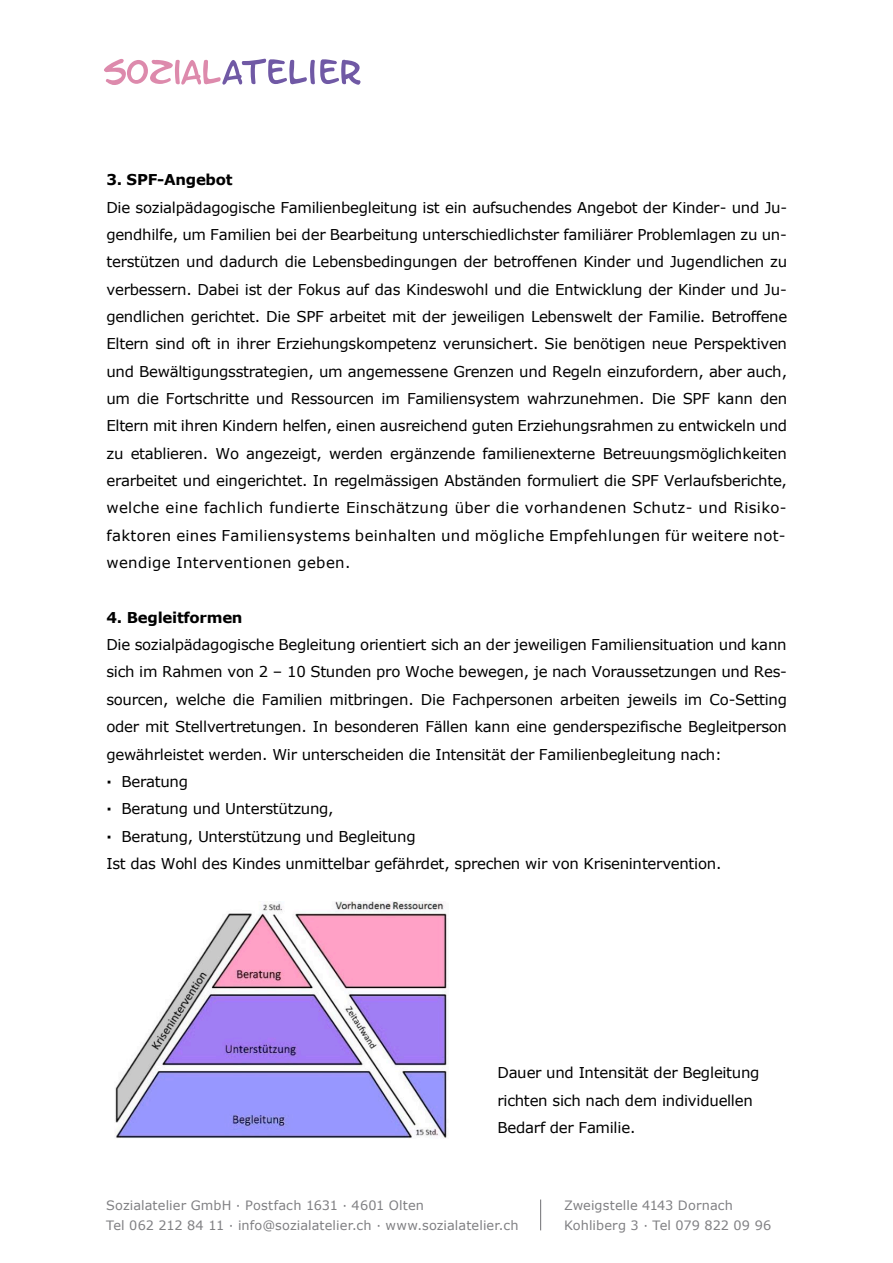
<style>
.page{position:relative;width:893px;height:1263px;background:#fff}
.page>*{position:absolute;margin:0;border:0;box-sizing:border-box;transform-origin:0 0}
.t1{font:15px/27.3px "Verdana";letter-spacing:-.02em;color:#000}
.t2{font:700 15px "Verdana";letter-spacing:-.015em;color:#000}
.t3{font:12.9px/19.5px "Verdana";letter-spacing:.005em;color:#808083}
.s1{font-weight:700}
</style>
<div class="page">
<svg style="left:104px;top:59px;width:256px;height:26px"></svg>
<hr style="left:540px;top:1199px;width:1px;height:31px;background:#808083">
<img style="left:115px;top:902px;width:332px;height:236px">
<p class="t2" style="left:106px;top:169px;width:128px">3. SPF-Angebot</p>
<p class="t1" style="left:106px;top:193px;width:682px;text-align:justify">Die sozialpädagogische Familienbegleitung ist ein aufsuchendes Angebot der Kinder- und Ju&shy;gendhilfe, um Familien bei der Bearbeitung unterschiedlichster familiärer Problemlagen zu un&shy;terstützen und dadurch die Lebensbedingungen der betroffenen Kinder und Jugendlichen zu verbessern. Dabei ist der Fokus auf das Kindeswohl und die Entwicklung der Kinder und Ju&shy;gendlichen gerichtet. Die SPF arbeitet mit der jeweiligen Lebenswelt der Familie. Betroffene Eltern sind oft in ihrer Erziehungskompetenz verunsichert. Sie benötigen neue Perspektiven und Bewältigungsstrategien, um angemessene Grenzen und Regeln einzufordern, aber auch, um die Fortschritte und Ressourcen im Familiensystem wahrzunehmen. Die SPF kann den Eltern mit ihren Kindern helfen, einen ausreichend guten Erziehungsrahmen zu entwickeln und zu etablieren. Wo angezeigt, werden ergänzende familienexterne Betreuungsmöglichkeiten erarbeitet und eingerichtet. In regelmässigen Abständen formuliert die SPF Verlaufsberichte, welche eine fachlich fundierte Einschätzung über die vorhandenen Schutz- und Risiko&shy;faktoren eines Familiensystems beinhalten und mögliche Empfehlungen für weitere not&shy;wendige Interventionen geben.</p>
<p class="t2" style="left:106px;top:607px;width:138px">4. Begleitformen</p>
<p class="t1" style="left:106px;top:631px;width:682px">Die sozialpädagogische Begleitung orientiert sich an der jeweiligen Familiensituation und kann sich im Rahmen von 2 – 10 Stunden pro Woche bewegen, je nach Voraussetzungen und Res&shy;sourcen, welche die Familien mitbringen. Die Fachpersonen arbeiten jeweils im Co-Setting oder mit Stellvertretungen. In besonderen Fällen kann eine genderspezifische Begleitperson gewährleistet werden. Wir unterscheiden die Intensität der Familienbegleitung nach:<br><span class="s1">·</span> Beratung<br><span class="s1">·</span> Beratung und Unterstützung,<br><span class="s1">·</span> Beratung, Unterstützung und Begleitung<br>Ist das Wohl des Kindes unmittelbar gefährdet, sprechen wir von Krisenintervention.</p>
<p class="t1" style="left:497px;top:1059px;width:263px">Dauer und Intensität der Begleitung richten sich nach dem individuellen<br>Bedarf der Familie.</p>
<p class="t3" style="left:106px;top:1195px;width:414px">Sozialatelier GmbH · Postfach 1631 · 4601 Olten<br>Tel 062 212 84 11 · info@sozialatelier.ch · www.sozialatelier.ch</p>
<p class="t3" style="left:564px;top:1195px;width:209px">Zweigstelle 4143 Dornach<br>Kohliberg 3 · Tel 079 822 09 96</p>
</div>
